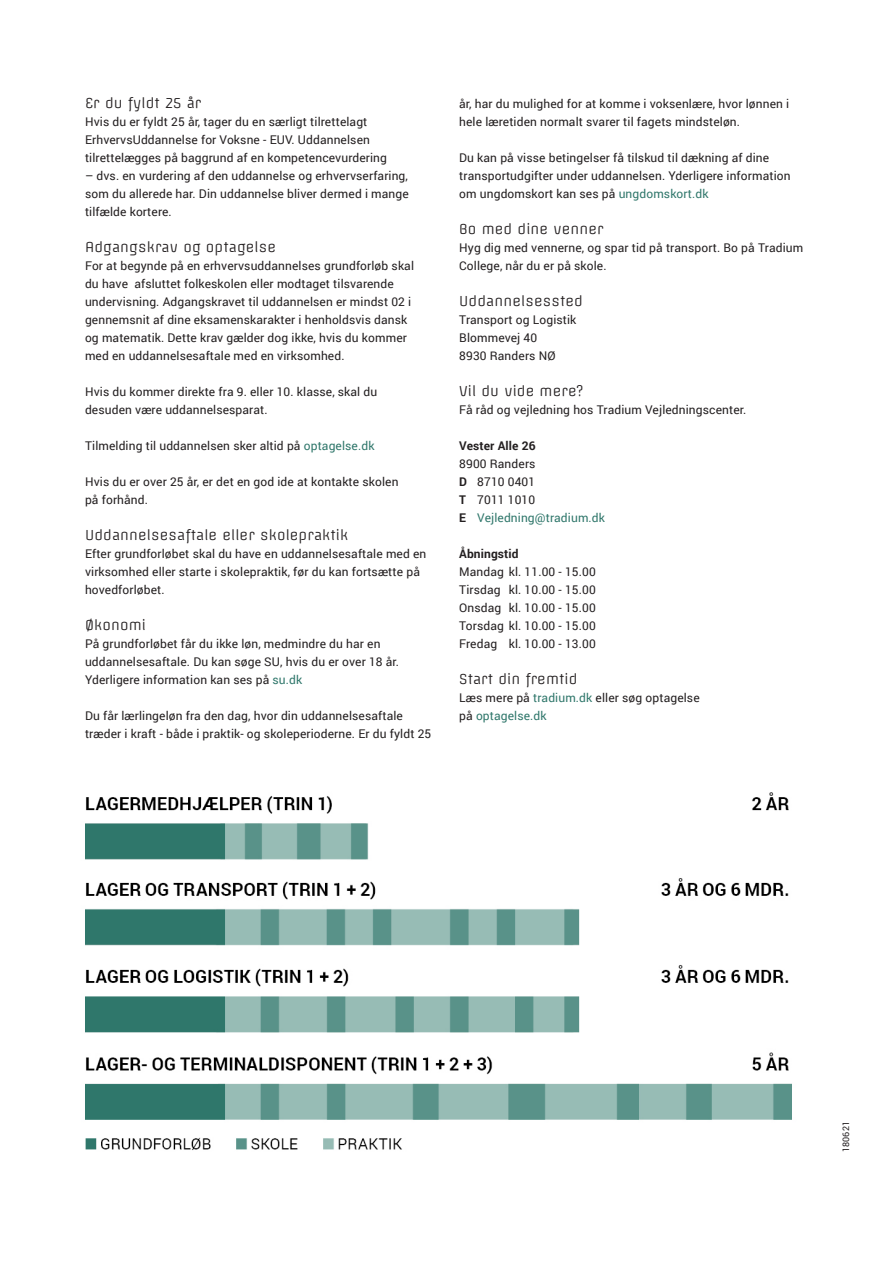
<style>
.page{position:relative;width:893px;height:1263px;background:#fff}
.page>*{position:absolute;margin:0;border:0;box-sizing:border-box;transform-origin:0 0}
._6_Underoverskrift{font:13.5px "Offside";letter-spacing:.01em;color:#231f20}
._4_Brødtxt{font:12px/18px "Roboto";letter-spacing:.01em;color:#231f20}
._5_Brødtxt_FED{font:700 12px "Roboto";letter-spacing:.01em;color:#231f20}
._4_Brødtxt-2{font:12px "Roboto";letter-spacing:.01em;color:#30776b}
._4_Brødtxt-3{font:9px "Roboto";letter-spacing:.01em;color:#231f20}
.s1{color:#30776b}
.s2{font-weight:700}
.s3{font-weight:700;color:#231f20}
</style>
<div class="page">
<img style="left:85px;top:792px;width:707px;height:358px">
<p class="_6_Underoverskrift" style="left:85px;top:95px;width:118px">Er du fyldt 25 år</p>
<p class="_4_Brødtxt" style="left:85px;top:112px;width:303px">Hvis du er fyldt 25 år, tager du en særligt tilrettelagt<br>ErhvervsUddannelse for Voksne - EUV. Uddannelsen tilrettelægges på baggrund af en kompetencevurdering</p>
<p class="_4_Brødtxt" style="left:85px;top:166px;width:325px;text-align:justify">– dvs. en vurdering af den uddannelse og erhvervserfaring, som du allerede har. Din uddannelse bliver dermed i mange tilfælde kortere.</p>
<p class="_6_Underoverskrift" style="left:85px;top:239px;width:193px">Adgangskrav og optagelse</p>
<p class="_4_Brødtxt" style="left:85px;top:256px;width:330px">For at begynde på en erhvervsuddannelses grundforløb skal du have afsluttet folkeskolen eller modtaget tilsvarende undervisning. Adgangskravet til uddannelsen er mindst 02 i gennemsnit af dine eksamenskarakter i henholdsvis dansk</p>
<p class="_4_Brødtxt" style="left:85px;top:328px;width:323px">og matematik. Dette krav gælder dog ikke, hvis du kommer med en uddannelsesaftale med en virksomhed.</p>
<p class="_4_Brødtxt" style="left:85px;top:382px;width:294px">Hvis du kommer direkte fra 9. eller 10. klasse, skal du desuden være uddannelsesparat.</p>
<p class="_4_Brødtxt" style="left:85px;top:436px;width:291px">Tilmelding til uddannelsen sker altid på <span class="s1">optagelse.dk</span></p>
<p class="_4_Brødtxt" style="left:85px;top:472px;width:315px">Hvis du er over 25 år, er det en god ide at kontakte skolen på forhånd.</p>
<p class="_6_Underoverskrift" style="left:85px;top:527px;width:265px">Uddannelsesaftale eller skolepraktik</p>
<p class="_4_Brødtxt" style="left:85px;top:544px;width:343px">Efter grundforløbet skal du have en uddannelsesaftale med en virksomhed eller starte i skolepraktik, før du kan fortsætte på hovedforløbet.</p>
<p class="_6_Underoverskrift" style="left:85px;top:617px;width:62px">Økonomi</p>
<p class="_4_Brødtxt" style="left:85px;top:634px;width:315px">På grundforløbet får du ikke løn, medmindre du har en uddannelsesaftale. Du kan søge SU, hvis du er over 18 år.</p>
<p class="_4_Brødtxt" style="left:85px;top:670px;width:219px">Yderligere information kan ses på <span class="s1">su.dk</span></p>
<p class="_4_Brødtxt" style="left:85px;top:706px;width:348px">Du får lærlingeløn fra den dag, hvor din uddannelsesaftale træder i kraft - både i praktik- og skoleperioderne. Er du fyldt 25</p>
<p class="_4_Brødtxt" style="left:459px;top:94px;width:332px">år, har du mulighed for at komme i voksenlære, hvor lønnen i hele læretiden normalt svarer til fagets mindsteløn.</p>
<p class="_4_Brødtxt" style="left:459px;top:148px;width:333px">Du kan på visse betingelser få tilskud til dækning af dine transportudgifter under uddannelsen. Yderligere information om ungdomskort kan ses på <span class="s1">ungdomskort.dk</span></p>
<p class="_6_Underoverskrift" style="left:459px;top:221px;width:146px">Bo med dine venner</p>
<p class="_4_Brødtxt" style="left:459px;top:238px;width:346px">Hyg dig med vennerne, og spar tid på transport. Bo på Tradium<br>College, når du er på skole.</p>
<p class="_6_Underoverskrift" style="left:459px;top:293px;width:125px">Uddannelsessted</p>
<p class="_4_Brødtxt" style="left:459px;top:310px;width:119px">Transport og Logistik</p>
<p class="_4_Brødtxt" style="left:459px;top:328px;width:79px">Blommevej 40</p>
<p class="_4_Brødtxt" style="left:459px;top:346px;width:98px">8930 Randers NØ</p>
<p class="_6_Underoverskrift" style="left:459px;top:383px;width:125px">Vil du vide mere?</p>
<p class="_4_Brødtxt" style="left:459px;top:400px;width:289px">Få råd og vejledning hos Tradium Vejledningscenter.</p>
<p class="_5_Brødtxt_FED" style="left:459px;top:437px;width:78px">Vester Alle 26</p>
<p class="_4_Brødtxt" style="left:459px;top:454px;width:78px">8900 Randers</p>
<p class="_4_Brødtxt" style="left:459px;top:472px;width:77px"><span class="s2">D</span> 8710 0401</p>
<p class="_4_Brødtxt" style="left:459px;top:490px;width:77px"><span class="s2">T</span> 7011 1010</p>
<p class="_4_Brødtxt-2" style="left:459px;top:509px;width:147px"><span class="s3">E</span> Vejledning@tradium.dk</p>
<p class="_5_Brødtxt_FED" style="left:459px;top:545px;width:61px">Åbningstid</p>
<p class="_4_Brødtxt" style="left:459px;top:562px;width:138px">Mandag kl. 11.00 - 15.00</p>
<p class="_4_Brødtxt" style="left:459px;top:580px;width:138px">Tirsdag kl. 10.00 - 15.00</p>
<p class="_4_Brødtxt" style="left:459px;top:598px;width:138px">Onsdag kl. 10.00 - 15.00</p>
<p class="_4_Brødtxt" style="left:459px;top:616px;width:138px">Torsdag kl. 10.00 - 15.00</p>
<p class="_4_Brødtxt" style="left:459px;top:634px;width:138px">Fredag kl. 10.00 - 13.00</p>
<p class="_6_Underoverskrift" style="left:459px;top:671px;width:120px">Start din fremtid</p>
<p class="_4_Brødtxt" style="left:459px;top:688px;width:242px">Læs mere på <span class="s1">tradium.dk</span> eller søg optagelse på <span class="s1">optagelse.dk</span></p>
<p class="_4_Brødtxt-3" style="left:840px;top:1152px;width:32px;rotate:-90deg">180621</p>
</div>
